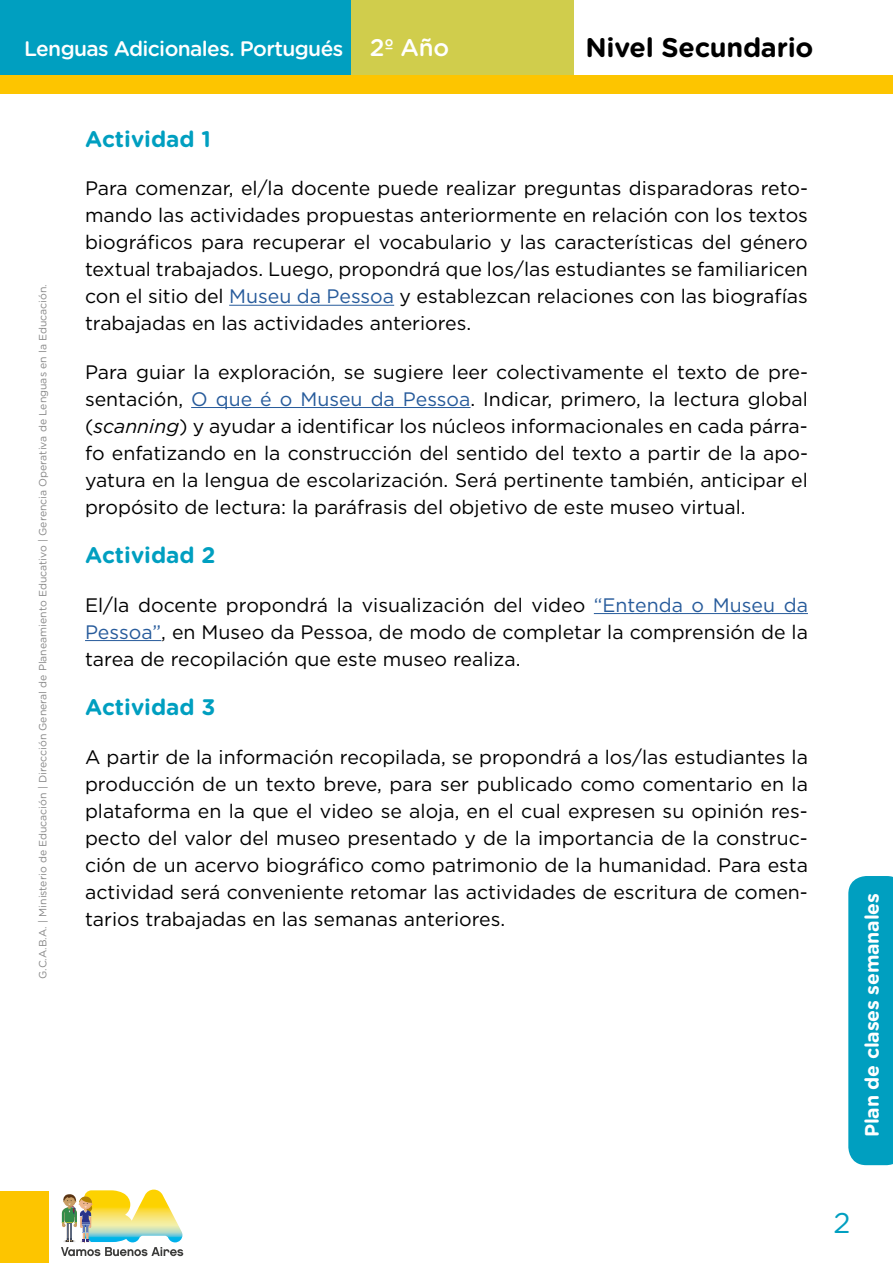
<style>
.page{position:relative;width:893px;height:1263px;background:#fff}
.page>*{position:absolute;margin:0;border:0;box-sizing:border-box;transform-origin:0 0}
.t1{font:28.5px "Gotham Rounded";color:#009fc0}
.t2{font:700 27px "Gotham Rounded";letter-spacing:-.01em;color:#000}
.t3{font:500 24px "Gotham Rounded";color:#fff}
.t4{font:700 22.5px "Gotham Rounded";color:#009fc0}
.t5{font:500 21px "Gotham Rounded";letter-spacing:-.03em;color:#fff}
.t6{font:19.5px/27px "Gotham";color:#000;text-align:justify}
.t7{font:700 19.5px "Gotham Rounded";letter-spacing:-.01em;color:#fff}
.t8{font:10.5px "Gotham Rounded";color:#878787}
.s1{color:#275b9b}
.s2{font-style:italic}
</style>
<div class="page">
<div style="left:0;top:1191px;width:48px;height:72px;background:#fdc500"></div>
<div style="left:0;top:0;width:351px;height:78px;background:#009fc0"></div>
<div style="left:351px;top:0;width:223px;height:78px;background:#d0cd4c"></div>
<div style="left:0;top:75px;width:893px;height:19px;background:#fdc500"></div>
<svg style="left:848px;top:876px;width:45px;height:289px;background:#08a2c2"></svg>
<svg style="left:61px;top:1189px;width:122px;height:67px"></svg>
<hr style="left:229px;top:305px;width:165px;height:1px;background:#275b9b">
<hr style="left:191px;top:407px;width:280px;height:1px;background:#275b9b">
<hr style="left:594px;top:613px;width:214px;height:1px;background:#275b9b">
<hr style="left:85px;top:640px;width:76px;height:1px;background:#275b9b">
<p class="t5" style="left:24px;top:34px;width:321px">Lenguas Adicionales. Portugués</p>
<h2 class="t2" style="left:585px;top:28px;width:230px">Nivel Secundario</h2>
<p class="t3" style="left:370px;top:31px;width:81px">2º Año</p>
<p class="t8" style="left:36px;top:979px;width:696px;rotate:-90deg">G.C.A.B.A. | Ministerio de Educación | Dirección General de Planeamiento Educativo | Gerencia Operativa de Lenguas en la Educación.</p>
<p class="t4" style="left:85px;top:123px;width:127px">Actividad 1</p>
<p class="t6" style="left:85px;top:174px;width:724px">Para comenzar, el/la docente puede realizar preguntas disparadoras reto&shy;mando las actividades propuestas anteriormente en relación con los textos biográficos para recuperar el vocabulario y las características del género textual trabajados. Luego, propondrá que los/las estudiantes se familiaricen con el sitio del <span class="s1">Museu da Pessoa</span> y establezcan relaciones con las biografías trabajadas en las actividades anteriores.</p>
<p class="t6" style="left:85px;top:358px;width:724px">Para guiar la exploración, se sugiere leer colectivamente el texto de pre&shy;sentación, <span class="s1">O que é o Museu da Pessoa</span>. Indicar, primero, la lectura global (<span class="s2">scanning</span>) y ayudar a identificar los núcleos informacionales en cada párra&shy;fo enfatizando en la construcción del sentido del texto a partir de la apo&shy;yatura en la lengua de escolarización. Será pertinente también, anticipar el propósito de lectura: la paráfrasis del objetivo de este museo virtual.</p>
<p class="t4" style="left:85px;top:539px;width:132px">Actividad 2</p>
<p class="t6" style="left:85px;top:591px;width:724px">El/la docente propondrá la visualización del video <span class="s1">“Entenda o Museu da Pessoa”</span>, en Museo da Pessoa, de modo de completar la comprensión de la tarea de recopilación que este museo realiza.</p>
<p class="t4" style="left:85px;top:691px;width:132px">Actividad 3</p>
<p class="t6" style="left:85px;top:743px;width:724px">A partir de la información recopilada, se propondrá a los/las estudiantes la producción de un texto breve, para ser publicado como comentario en la plataforma en la que el video se aloja, en el cual expresen su opinión res&shy;pecto del valor del museo presentado y de la importancia de la construc&shy;ción de un acervo biográfico como patrimonio de la humanidad. Para esta actividad será conveniente retomar las actividades de escritura de comen&shy;tarios trabajadas en las semanas anteriores.</p>
<p class="t7" style="left:858px;top:1137px;width:246px;rotate:-90deg">Plan de clases semanales</p>
<h1 class="t1" style="left:833px;top:1203px;width:19px">2</h1>
</div>
